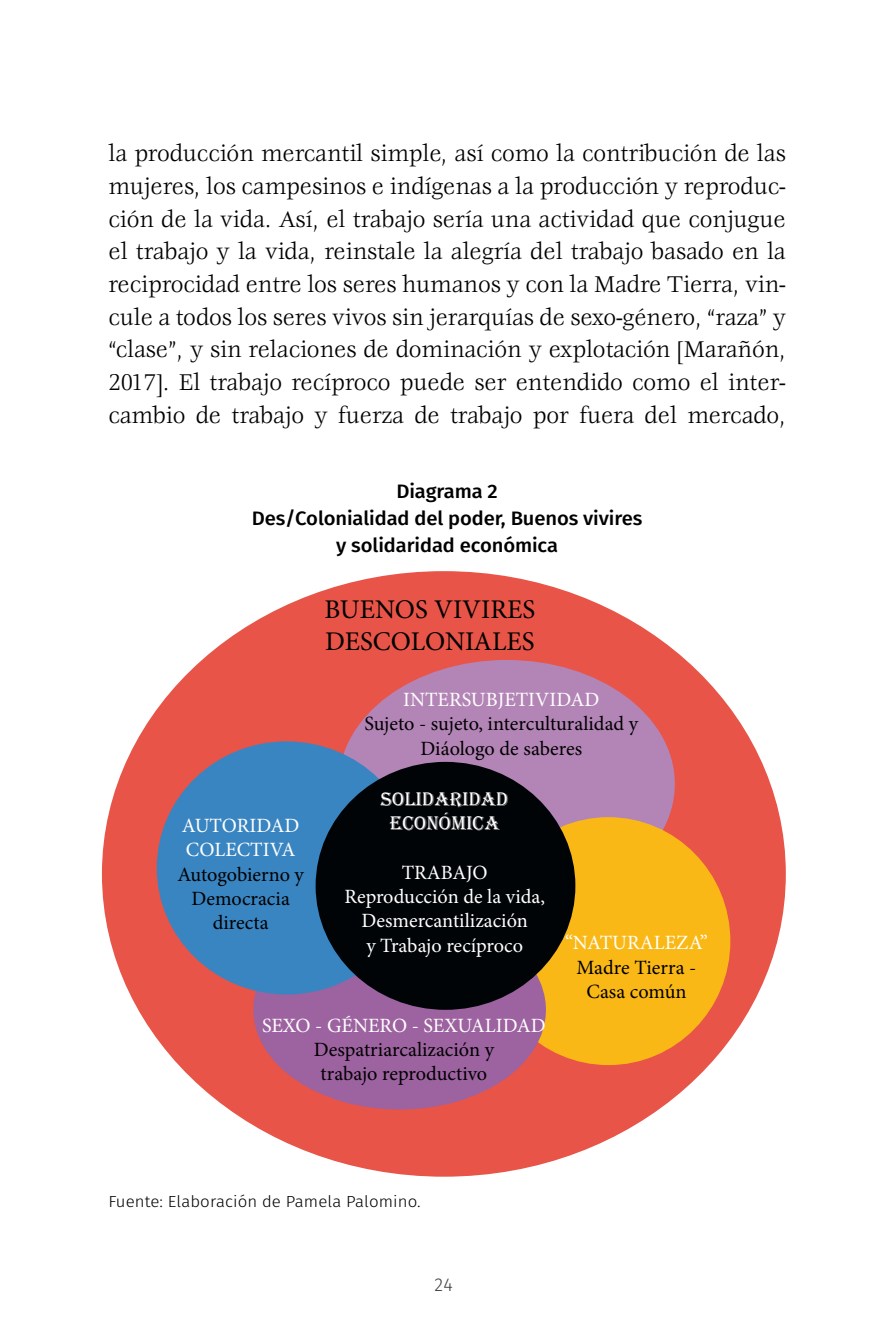
<style>
.page{position:relative;width:893px;height:1340px;background:#fff}
.page>*{position:absolute;margin:0;border:0;box-sizing:border-box;transform-origin:0 0}
.t1{font:27px/32.4px "Minion Pro";color:#000}
.t2{font:24.97px/32.6px "Veljovic";letter-spacing:-.005em;color:#000;text-align:justify;scale:.95 1}
.t3{font:20.25px/24.3px "Minion Pro";color:#000;text-align:center}
.t4{font:20.25px/24.3px "Minion Pro";color:#fff;text-align:center}
.t5{font:20.25px/24.3px "Algerian";color:#fff;text-align:center}
.t6{font:500 19.35px/27px "Fira Sans";letter-spacing:-.005em;color:#000;text-align:center;scale:1.04 1}
.t7{font:300 18.45px "Fira Sans";color:#3e3d40}
.t8{font:300 15.97px "Fira Sans";letter-spacing:.005em;color:#000;scale:1.05 1}
</style>
<div class="page">
<div style="left:102px;top:571px;width:684px;height:605px;background:#e85448;border-radius:50%"></div>
<div style="left:339px;top:660px;width:336px;height:247px;background:#b384b6;border-radius:50%"></div>
<div style="left:487px;top:817px;width:243px;height:248px;background:#fab816;border-radius:50%"></div>
<div style="left:253px;top:910px;width:293px;height:199px;background:#9d62a0;border-radius:50%"></div>
<div style="left:157px;top:741px;width:260px;height:253px;background:#3985c1;border-radius:50%"></div>
<div style="left:316px;top:762px;width:259px;height:247px;background:#010407;border-radius:50%"></div>
<p class="t2" style="left:108px;top:138px;width:715px">la producción mercantil simple, así como la contribución de las mujeres, los campesinos e indígenas a la producción y reproduc&shy;ción de la vida. Así, el trabajo sería una actividad que conjugue el trabajo y la vida, reinstale la alegría del trabajo basado en la reciprocidad entre los seres humanos y con la Madre Tierra, vin&shy;cule a todos los seres vivos sin jerarquías de sexo-género, “raza” y “clase”, y sin relaciones de dominación y explotación [Marañón, 2017]. El trabajo recíproco puede ser entendido como el inter&shy;cambio de trabajo y fuerza de trabajo por fuera del mercado,</p>
<p class="t6" style="left:252px;top:476px;width:377px">Diagrama 2<br>Des/Colonialidad del poder, Buenos vivires y solidaridad económica</p>
<p class="t1" style="left:324px;top:593px;width:212px">BUENOS VIVIRES<br>DESCOLONIALES</p>
<p class="t4" style="left:182px;top:813px;width:119px;text-align:left">AUTORIDAD<br>COLECTIVA</p>
<p class="t3" style="left:177px;top:862px;width:128px">Autogobierno y<br>Democracia directa</p>
<p class="t4" style="left:403px;top:687px;width:198px">INTERSUBJETIVIDAD</p>
<p class="t3" style="left:364px;top:712px;width:275px">Sujeto - sujeto, interculturalidad y<br>Diáologo de saberes</p>
<p class="t5" style="left:381px;top:787px;width:129px">SOLIDARIDAD<br>ECONÓMICA</p>
<p class="t4" style="left:344px;top:860px;width:202px">TRABAJO<br>Reproducción de la vida,<br>Desmercantilización<br>y Trabajo recíproco</p>
<p class="t4" style="left:565px;top:930px;width:144px">“NATURALEZA”</p>
<p class="t3" style="left:577px;top:955px;width:121px">Madre Tierra -<br>Casa común</p>
<p class="t4" style="left:262px;top:1013px;width:285px">SEXO - GÉNERO - SEXUALIDAD</p>
<p class="t3" style="left:314px;top:1037px;width:182px">Despatriarcalización y trabajo reproductivo</p>
<p class="t8" style="left:108px;top:1190px;width:299px">Fuente: Elaboración de Pamela Palomino.</p>
<p class="t7" style="left:434px;top:1271px;width:20px">24</p>
</div>
